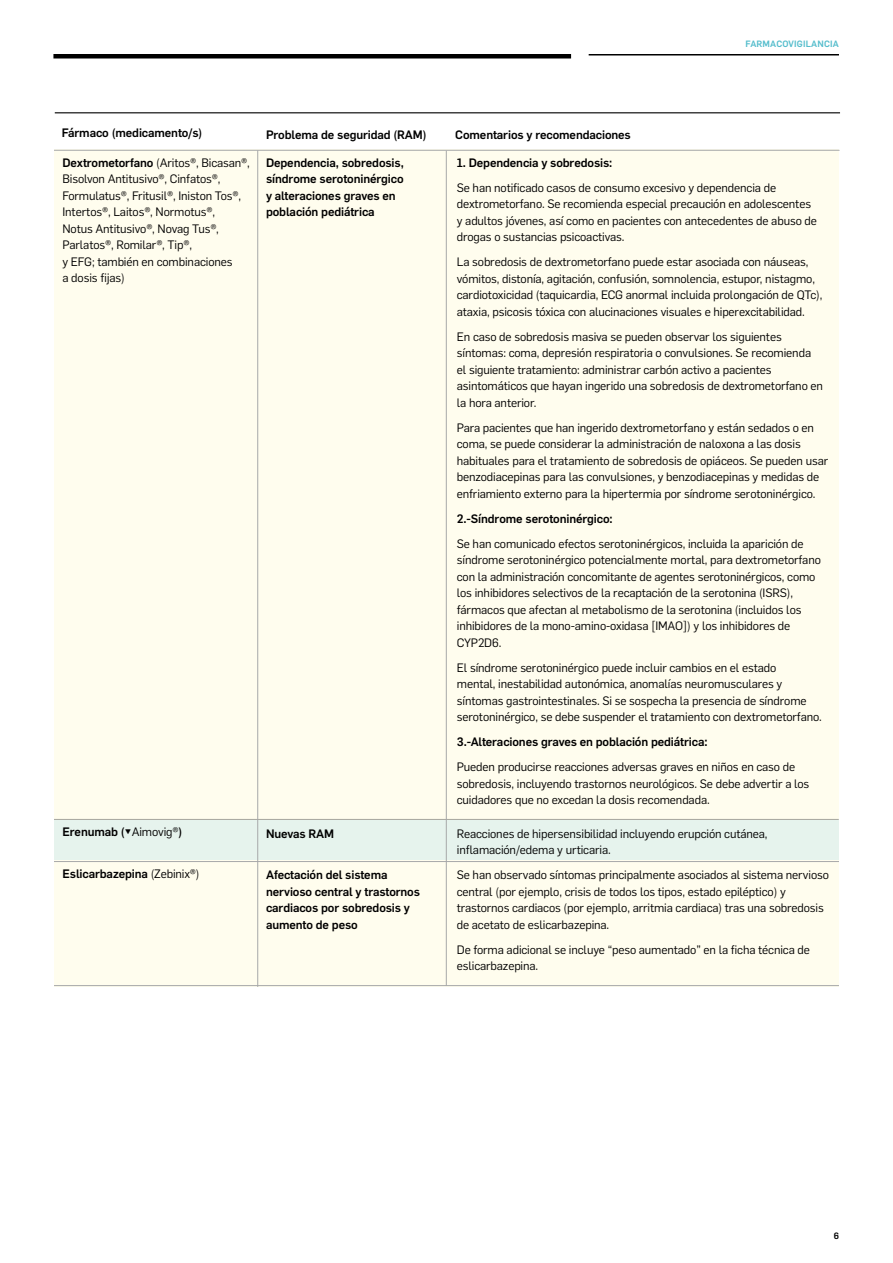
<style>
.page{position:relative;width:893px;height:1263px;background:#fff}
.page>*{position:absolute;margin:0;border:0;box-sizing:border-box;transform-origin:0 0}
.t1{font:12px/16.5px "Flama";letter-spacing:-.01em;color:#000}
.t2{font:500 12px/16.5px "Flama";letter-spacing:-.01em;color:#000}
.t3{font:500 9px "Flama";letter-spacing:.02em;color:#55bdcc}
.t4{font:500 9px "Flama";color:#000}
.s1{font-weight:500}
.s2{font-weight:400}
</style>
<div class="page">
<div style="left:54px;top:150px;width:785px;height:712px;background:#fffdee"></div>
<hr style="left:54px;top:150px;width:785px;height:1px;background:#a7a8a9">
<div style="left:54px;top:819px;width:785px;height:43px;background:#e6f3ed"></div>
<hr style="left:54px;top:819px;width:785px;height:1px;background:#a7a8a9">
<hr style="left:55px;top:112px;width:785px;height:1px;background:#000">
<div style="left:54px;top:861px;width:785px;height:126px;background:#fffdee"></div>
<hr style="left:54px;top:861px;width:785px;height:1px;background:#a7a8a9">
<hr style="left:54px;top:985px;width:785px;height:1px;background:#a7a8a9">
<hr style="left:446px;top:151px;width:1px;height:835px;background:#a7a8a9">
<hr style="left:257px;top:150px;width:1px;height:837px;background:#a7a8a9">
<div style="left:53px;top:54px;width:518px;height:5px;background:#000"></div>
<hr style="left:589px;top:54px;width:250px;height:2px;background:#000">
<p class="t3" style="left:746px;top:37px;width:95px">FARMACOVIGILANCIA</p>
<p class="t2" style="left:62px;top:124px;width:142px">Fármaco (medicamento/s)</p>
<p class="t2" style="left:266px;top:125px;width:162px">Problema de seguridad (RAM)</p>
<p class="t2" style="left:455px;top:125px;width:177px">Comentarios y recomendaciones</p>
<p class="t1" style="left:63px;top:153px;width:189px"><span class="s1">Dextrometorfano</span> (Aritos®, Bicasan®,<br>Bisolvon Antitusivo®, Cinfatos®,<br>Formulatus®, Fritusil®, Iniston Tos®,<br>Intertos®, Laitos®, Normotus®,<br>Notus Antitusivo®, Novag Tus®,<br>Parlatos®, Romilar®, Tip®,<br>y EFG; también en combinaciones<br>a dosis fijas)</p>
<p class="t2" style="left:266px;top:153px;width:139px">Dependencia, sobredosis, síndrome serotoninérgico y alteraciones graves en población pediátrica</p>
<p class="t2" style="left:457px;top:153px;width:157px">1. Dependencia y sobredosis:</p>
<p class="t1" style="left:457px;top:178px;width:362px">Se han notificado casos de consumo excesivo y dependencia de dextrometorfano. Se recomienda especial precaución en adolescentes y adultos jóvenes, así como en pacientes con antecedentes de abuso de drogas o sustancias psicoactivas.</p>
<p class="t1" style="left:457px;top:253px;width:367px">La sobredosis de dextrometorfano puede estar asociada con náuseas, vómitos, distonía, agitación, confusión, somnolencia, estupor, nistagmo, cardiotoxicidad (taquicardia, ECG anormal incluida prolongación de QTc), ataxia, psicosis tóxica con alucinaciones visuales e hiperexcitabilidad.</p>
<p class="t1" style="left:457px;top:327px;width:368px">En caso de sobredosis masiva se pueden observar los siguientes síntomas: coma, depresión respiratoria o convulsiones. Se recomienda el siguiente tratamiento: administrar carbón activo a pacientes asintomáticos que hayan ingerido una sobredosis de dextrometorfano en la hora anterior.</p>
<p class="t1" style="left:457px;top:418px;width:373px">Para pacientes que han ingerido dextrometorfano y están sedados o en coma, se puede considerar la administración de naloxona a las dosis habituales para el tratamiento de sobredosis de opiáceos. Se pueden usar benzodiacepinas para las convulsiones, y benzodiacepinas y medidas de enfriamiento externo para la hipertermia por síndrome serotoninérgico.</p>
<p class="t2" style="left:457px;top:509px;width:157px">2.-Síndrome serotoninérgico:</p>
<p class="t1" style="left:457px;top:534px;width:366px">Se han comunicado efectos serotoninérgicos, incluida la aparición de síndrome serotoninérgico potencialmente mortal, para dextrometorfano con la administración concomitante de agentes serotoninérgicos, como los inhibidores selectivos de la recaptación de la serotonina (ISRS), fármacos que afectan al metabolismo de la serotonina (incluidos los inhibidores de la mono-amino-oxidasa [IMAO]) y los inhibidores de CYP2D6.</p>
<p class="t1" style="left:457px;top:658px;width:367px">El síndrome serotoninérgico puede incluir cambios en el estado<br>mental, inestabilidad autonómica, anomalías neuromusculares y síntomas gastrointestinales. Si se sospecha la presencia de síndrome serotoninérgico, se debe suspender el tratamiento con dextrometorfano.</p>
<p class="t2" style="left:457px;top:733px;width:252px">3.-Alteraciones graves en población pediátrica:</p>
<p class="t1" style="left:457px;top:758px;width:354px">Pueden producirse reacciones adversas graves en niños en caso de sobredosis, incluyendo trastornos neurológicos. Se debe advertir a los cuidadores que no excedan la dosis recomendada.</p>
<p class="t1" style="left:457px;top:825px;width:312px">Reacciones de hipersensibilidad incluyendo erupción cutánea, inflamación/edema y urticaria.</p>
<p class="t2" style="left:63px;top:822px;width:121px">Erenumab (▼<span class="s2">Aimovig®</span>)</p>
<p class="t2" style="left:266px;top:824px;width:69px">Nuevas RAM</p>
<p class="t2" style="left:63px;top:864px;width:139px">Eslicarbazepina <span class="s2">(Zebinix®)</span></p>
<p class="t2" style="left:266px;top:866px;width:155px">Afectación del sistema nervioso central y trastornos cardiacos por sobredosis y aumento de peso</p>
<p class="t1" style="left:457px;top:866px;width:374px">Se han observado síntomas principalmente asociados al sistema nervioso central (por ejemplo, crisis de todos los tipos, estado epiléptico) y trastornos cardiacos (por ejemplo, arritmia cardiaca) tras una sobredosis de acetato de eslicarbazepina.</p>
<p class="t1" style="left:457px;top:941px;width:355px">De forma adicional se incluye “peso aumentado” en la ficha técnica de eslicarbazepina.</p>
<p class="t4" style="left:834px;top:1229px;width:7px">6</p>
</div>
